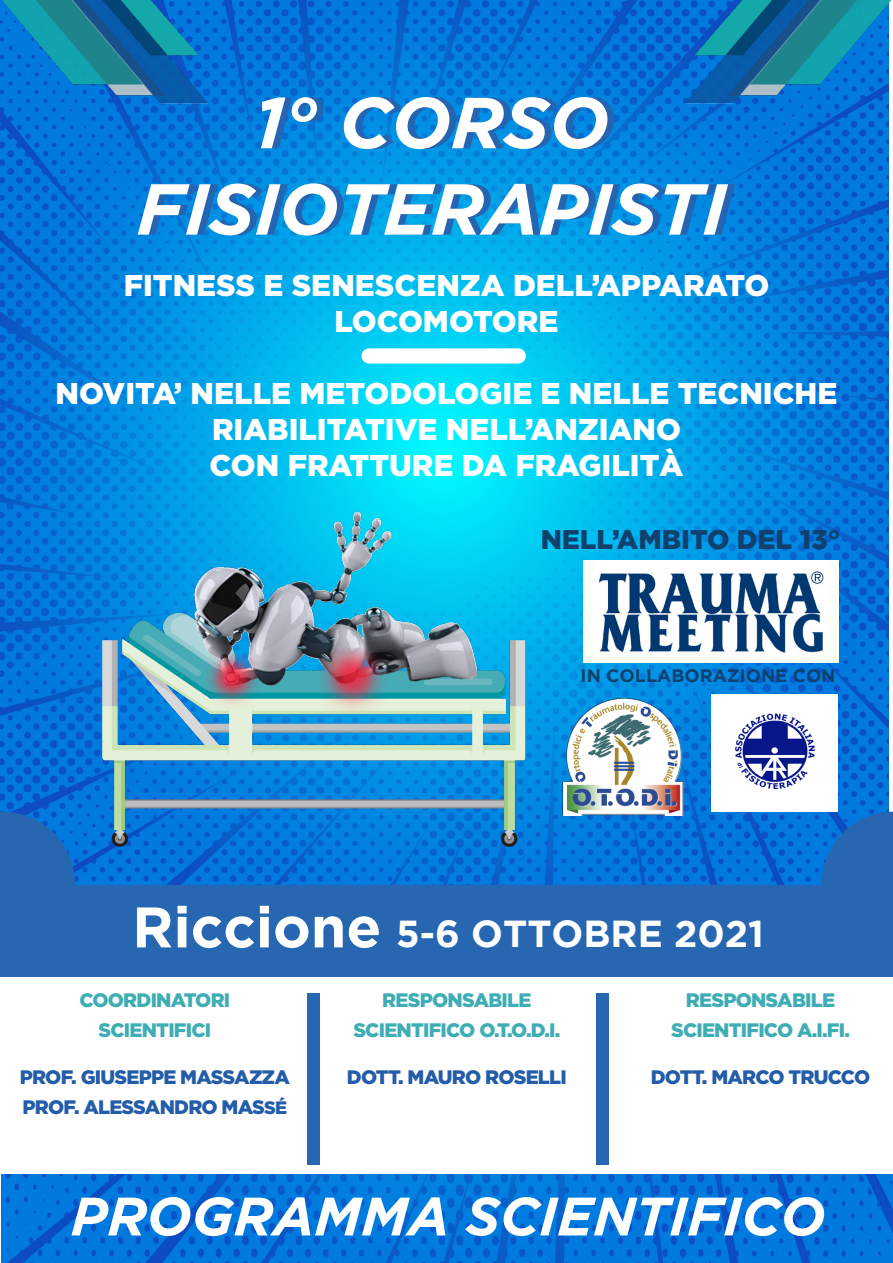
<style>
.page{position:relative;width:893px;height:1263px;background:#fff}
.page>*{position:absolute;margin:0;border:0;box-sizing:border-box;transform-origin:0 0}
.t1{font:italic 700 72px "Gotham";color:#fff}
.t2{font:italic 700 54px "Gotham";color:#fff}
.t3{font:700 37.5px "Gotham";color:#fff}
.t4{font:900 30px/36px "Gotham";color:#fff}
.t5{font:900 27px "Gotham";color:#10406e}
.t6{font:900 19.5px/30px "Gotham";letter-spacing:-.04em;color:#3eadb4;text-align:center}
.t7{font:900 19.5px "Gotham";letter-spacing:-.04em;color:#235ca9}
.t8{font:700 18px "Gotham";color:#10406e}
.s1{font-size:57px}
.s2{font-size:18px}
</style>
<div class="page">
<div style="left:0;top:884px;width:893px;height:93px;background:#2767b2"></div>
<img style="left:0;top:0;width:888px;height:884px">
<img style="left:1px;top:1174px;width:892px;height:89px">
<img style="left:59px;top:504px;width:514px;height:380px">
<div style="left:361px;top:348px;width:165px;height:16px;background:#fff;border-radius:8px"></div>
<svg style="left:0;top:812px;width:75px;height:72px;background:#1f69ba"></svg>
<svg style="left:821px;top:812px;width:72px;height:72px;background:#1f68ba"></svg>
<img style="left:583px;top:560px;width:256px;height:103px">
<img style="left:561px;top:694px;width:124px;height:121px">
<div style="left:307px;top:993px;width:13px;height:172px;background:#2767b2"></div>
<img style="left:711px;top:694px;width:127px;height:118px">
<div style="left:597px;top:993px;width:12px;height:172px;background:#2767b2"></div>
<img style="left:685px;top:0;width:207px;height:103px">
<img style="left:0;top:0;width:208px;height:103px">
<p class="t1" style="left:254px;top:81px;width:357px">1° CORSO</p>
<p class="t1" style="left:137px;top:168px;width:591px">FISIOTERAPISTI</p>
<p class="t4" style="left:124px;top:267px;width:647px">FITNESS E SENESCENZA DELL’APPARATO</p>
<p class="t4" style="left:334px;top:303px;width:225px">LOCOMOTORE</p>
<p class="t4" style="left:55px;top:375px;width:783px">NOVITA’ NELLE METODOLOGIE E NELLE TECNICHE</p>
<p class="t4" style="left:210px;top:411px;width:475px">RIABILITATIVE NELL’ANZIANO<br>CON FRATTURE DA FRAGILITÀ</p>
<p class="t5" style="left:541px;top:524px;width:301px">NELL’AMBITO DEL 13°</p>
<p class="t8" style="left:581px;top:665px;width:256px">IN COLLABORAZIONE CON</p>
<p class="t3" style="left:132px;top:912px;width:633px"><span class="s1">Riccione</span> 5-6 OTTOBRE 2021</p>
<p class="t6" style="left:79px;top:985px;width:152px">COORDINATORI<br>SCIENTIFICI</p>
<p class="t7" style="left:20px;top:1066px;width:272px">PROF. GIUSEPPE MASSAZZA</p>
<p class="t7" style="left:22px;top:1096px;width:266px">PROF. ALESSANDRO MAS<span class="s2">SÉ</span></p>
<p class="t6" style="left:353px;top:985px;width:208px">RESPONSABILE<br>SCIENTIFICO O.T.O.D.I.</p>
<p class="t7" style="left:347px;top:1066px;width:221px">DOTT. MAURO ROSELLI</p>
<p class="t6" style="left:671px;top:985px;width:180px">RESPONSABILE<br>SCIENTIFICO A.I.FI.</p>
<p class="t7" style="left:651px;top:1065px;width:221px">DOTT. MARCO TRUCCO</p>
<p class="t2" style="left:71px;top:1185px;width:756px">PROGRAMMA SCIENTIFICO</p>
</div>
